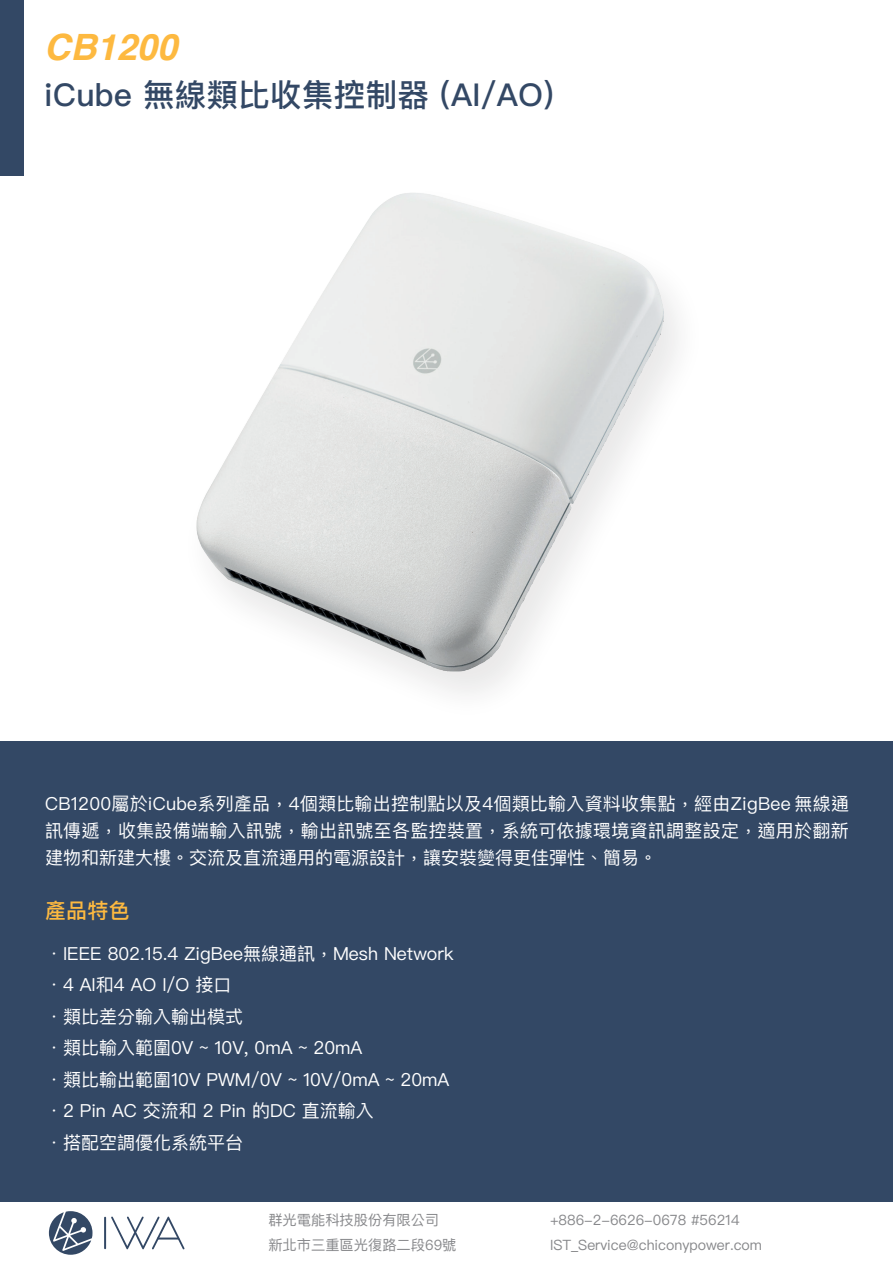
<style>
.page{position:relative;width:893px;height:1263px;background:#fff}
.page>*{position:absolute;margin:0;border:0;box-sizing:border-box;transform-origin:0 0}
.t1{font:italic 700 36.3px "Helvetica";color:#fdb940}
.t2{font:500 31.5px "Ping Fang TC";letter-spacing:.01em;color:#334865}
.t3{font:500 21px "Ping Fang TC";color:#fdb940}
.t4{font:18px/31.5px "Ping Fang TC";color:#fff}
.t5{font:14.25px/25.5px "Ping Fang TC";color:#87888b}
</style>
<div class="page">
<div style="left:0;top:0;width:23px;height:176px;background:#334865"></div>
<hr style="left:104px;top:1217px;width:2px;height:32px;background:#334865">
<svg style="left:111px;top:1216px;width:74px;height:33px"></svg>
<hr style="left:157px;top:1237px;width:22px;height:2px;background:#334865">
<svg style="left:49px;top:1211px;width:43px;height:44px"></svg>
<div style="left:0;top:741px;width:893px;height:461px;background:#334865"></div>
<img style="left:196px;top:193px;width:482px;height:500px">
<h1 class="t1" style="left:44px;top:17px;width:134px">CB1200</h1>
<h2 class="t2" style="left:44px;top:75px;width:511px">iCube 無線類比收集控制器 (AI/AO)</h2>
<p class="t4" style="left:45px;top:789px;width:805px;line-height:27px;text-align:justify">CB1200屬於iCube系列產品，4個類比輸出控制點以及4個類比輸入資料收集點，經由ZigBee 無線通訊傳遞，收集設備端輸入訊號，輸出訊號至各監控裝置，系統可依據環境資訊調整設定，適用於翻新建物和新建大樓。交流及直流通用的電源設計，讓安裝變得更佳彈性、簡易。</p>
<p class="t3" style="left:45px;top:898px;width:86px">產品特色</p>
<p class="t4" style="left:45px;top:937px;width:410px">．IEEE 802.15.4 ZigBee無線通訊，Mesh Network．4 AI和4 AO I/O 接口<br>．類比差分輸入輸出模式<br>．類比輸入範圍0V ~ 10V, 0mA ~ 20mA<br>．類比輸出範圍10V PWM/0V ~ 10V/0mA ~ 20mA．2 Pin AC 交流和 2 Pin 的DC 直流輸入<br>．搭配空調優化系統平台</p>
<p class="t5" style="left:268px;top:1207px;width:190px">群光電能科技股份有限公司新北市三重區光復路二段69號</p>
<p class="t5" style="left:550px;top:1207px;width:214px">+886-2-6626-0678 #56214<br>IST_Service@chiconypower.com</p>
</div>
